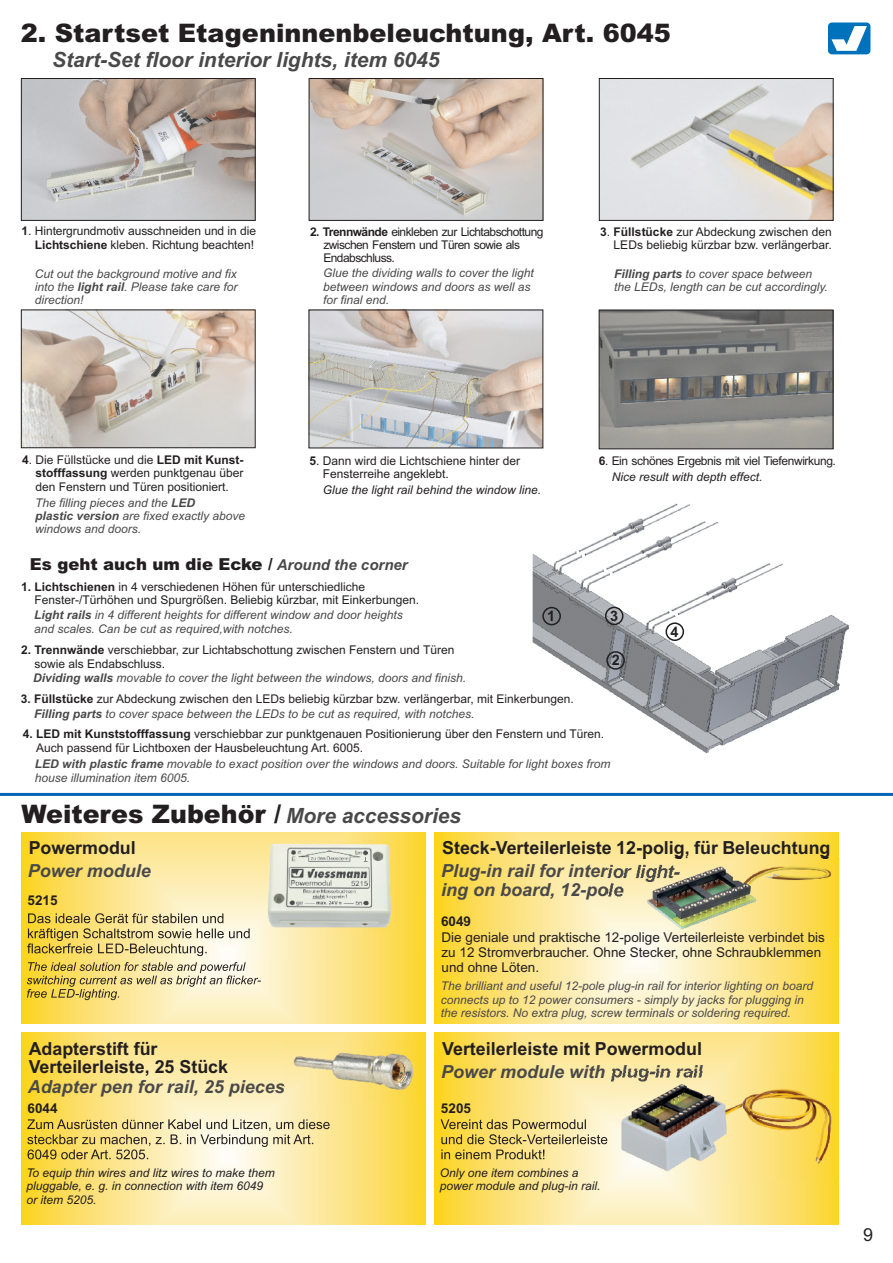
<style>
.page{position:relative;width:893px;height:1263px;background:#fff}
.page>*{position:absolute;margin:0;border:0;box-sizing:border-box;transform-origin:0 0}
.t1{font:900 25.5px "Arial";color:#231f20}
.t2{font:italic 700 21px "Arial";color:#4a494a}
.t3{font:700 18px/18.1px "Arial";color:#231f20}
.t4{font:italic 700 18px/18.1px "Arial";color:#4a494a}
.t5{font:18px "Arial";color:#231f20}
.t6{font:900 16.5px "Arial";color:#231f20}
.t7{font:700 14.4px "Arial";color:#231f20}
.t8{font:13.5px/15.1px "Arial";color:#231f20}
.t9{font:700 13.5px "Arial";color:#231f20}
.t10{font:12.15px/13.5px "Arial";color:#231f20}
.t11{font:italic 12px/13.4px "Arial";color:#4a494a}
.t12{font:12px/13.4px "Arial";color:#231f20}
.t13{font:italic 12px/13.4px "Arial";color:#231f20}
.t14{font:12px/13.4px "Arial";letter-spacing:-.045em;color:#231f20}
.t15{font:12px "Arial";letter-spacing:-.035em;color:#231f20}
.s1{font-weight:700}
.s2{font-weight:700;font-style:italic;font-size:15px;color:#4a494a}
.s3{font-weight:700;font-style:italic;color:#4a494a}
.s4{font-style:italic;color:#4a494a}
.s5{font-weight:700;font-style:italic;font-size:21px;color:#4a494a}
</style>
<div class="page">
<svg style="left:828px;top:23px;width:42px;height:31px"></svg>
<img style="left:23px;top:80px;width:231px;height:139px">
<div style="left:21px;top:78px;width:235px;height:143px;border:1px solid #231f20"></div>
<img style="left:311px;top:80px;width:230px;height:139px">
<div style="left:309px;top:78px;width:234px;height:143px;border:1px solid #231f20"></div>
<img style="left:601px;top:80px;width:230px;height:139px">
<div style="left:599px;top:78px;width:234px;height:143px;border:1px solid #231f20"></div>
<img style="left:23px;top:312px;width:231px;height:134px">
<div style="left:21px;top:310px;width:235px;height:138px;border:1px solid #231f20"></div>
<img style="left:311px;top:312px;width:230px;height:134px">
<img style="left:601px;top:312px;width:230px;height:135px">
<div style="left:599px;top:310px;width:234px;height:139px;border:1px solid #231f20"></div>
<img style="left:532px;top:503px;width:317px;height:251px">
<div style="left:542px;top:607px;width:19px;height:18px;border:2px solid #231f20;border-radius:50%"></div>
<div style="left:606px;top:651px;width:19px;height:19px;border:2px solid #231f20;border-radius:50%"></div>
<div style="left:605px;top:607px;width:18px;height:18px;border:2px solid #231f20;border-radius:50%"></div>
<div style="left:665px;top:622px;width:19px;height:19px;border:2px solid #231f20;border-radius:50%"></div>
<hr style="left:0;top:793px;width:893px;height:3px;background:#0166b3">
<svg style="left:21px;top:832px;width:404px;height:192px"></svg>
<img style="left:262px;top:841px;width:137px;height:91px">
<svg style="left:27px;top:913px;width:223px;height:43px"></svg>
<svg style="left:435px;top:832px;width:404px;height:192px"></svg>
<img style="left:607px;top:857px;width:232px;height:80px">
<img style="left:27px;top:962px;width:234px;height:38px">
<svg style="left:435px;top:1033px;width:404px;height:191px"></svg>
<svg style="left:441px;top:1119px;width:166px;height:40px"></svg>
<img style="left:609px;top:1072px;width:231px;height:109px">
<svg style="left:21px;top:1033px;width:404px;height:191px"></svg>
<svg style="left:27px;top:1119px;width:303px;height:40px"></svg>
<img style="left:284px;top:1040px;width:139px;height:61px">
<h1 class="t1" style="left:21px;top:24px;width:651px">2. Startset Etageninnenbeleuchtung, Art. 6045</h1>
<h2 class="t2" style="left:52px;top:52px;width:389px">Start-Set floor interior lights, item 6045</h2>
<p class="t12" style="left:22px;top:226px;width:236px;text-align:right"><span class="s1">1</span>. Hintergrundmotiv ausschneiden und in die<br><span class="s1">Lichtschiene</span> kleben. Richtung beachten!</p>
<p class="t14" style="left:323px;top:226px;width:222px;text-indent:-13px"><span class="s1">2. Trennwände</span> einkleben zur Lichtabschottung zwischen Fenstern und Türen sowie als<br>Endabschluss.</p>
<p class="t12" style="left:600px;top:226px;width:233px;text-align:right"><span class="s1">3</span>. <span class="s1">Füllstücke</span> zur Abdeckung zwischen den<br>LEDs beliebig kürzbar bzw. verlängerbar.</p>
<p class="t11" style="left:35px;top:268px;width:204px;text-align:justify">Cut out the background motive and fix into the <span class="s1">light rail</span>. Please take care for direction!</p>
<p class="t11" style="left:323px;top:267px;width:212px">Glue the dividing walls to cover the light between windows and doors as well as for final end.</p>
<p class="t11" style="left:614px;top:268px;width:215px"><span class="s1">Filling parts</span> to cover space between the LEDs, length can be cut accordingly.</p>
<p class="t12" style="left:35px;top:454px;width:210px;text-align:justify;text-indent:-13px"><span class="s1">4</span>. Die Füllstücke und die <span class="s1">LED mit Kunst&shy;stofffassung</span> werden punktgenau über den Fenstern und Türen positioniert.</p>
<p class="t10" style="left:323px;top:455px;width:199px;text-indent:-13px"><span class="s1">5</span>. Dann wird die Lichtschiene hinter der<br>Fensterreihe angeklebt.</p>
<p class="t15" style="left:599px;top:456px;width:239px"><span class="s1">6</span>. Ein schönes Ergebnis mit viel Tiefenwirkung.</p>
<p class="t13" style="left:612px;top:471px;width:152px">Nice result with depth effect.</p>
<p class="t13" style="left:323px;top:484px;width:220px">Glue the light rail behind the window line.</p>
<p class="t11" style="left:35px;top:497px;width:212px">The filling pieces and the <span class="s1">LED<br>plastic version</span> are fixed exactly above windows and doors.</p>
<h3 class="t6" style="left:30px;top:559px;width:379px">Es geht auch um die Ecke / <span class="s2">Around the corner</span></h3>
<p class="t12" style="left:34px;top:581px;width:386px;text-indent:-13px"><span class="s1">1. Lichtschienen</span> in 4 verschiedenen Höhen für unterschiedliche<br>Fenster-/Türhöhen und Spurgrößen. Beliebig kürzbar, mit Einkerbungen.</p>
<p class="t11" style="left:34px;top:610px;width:370px"><span class="s1">Light rails</span> in 4 different heights for different window and door heights and scales. Can be cut as required,with notches.</p>
<p class="t7" style="left:547px;top:611px;width:10px">1</p>
<p class="t12" style="left:34px;top:644px;width:421px;text-indent:-13px"><span class="s1">2. Trennwände</span> verschiebbar, zur Lichtabschottung zwischen Fenstern und Türen sowie als Endabschluss.</p>
<p class="t11" style="left:33px;top:672px;width:434px"><span class="s1">Dividing walls</span> movable to cover the light between the windows, doors and finish.</p>
<p class="t7" style="left:610px;top:610px;width:10px">3</p>
<p class="t7" style="left:612px;top:655px;width:10px">2</p>
<p class="t12" style="left:34px;top:692px;width:541px;line-height:15.3px;text-indent:-13px"><span class="s1">3. Füllstücke</span> zur Abdeckung zwischen den LEDs beliebig kürzbar bzw. verlängerbar, mit Einkerbungen.<br><span class="s3">Filling parts</span> <span class="s4">to cover space between the LEDs to be cut as required, with notches.</span></p>
<p class="t12" style="left:36px;top:728px;width:570px;text-indent:-13px"><span class="s1">4. LED mit Kunststofffassung</span> verschiebbar zur punktgenauen Positionierung über den Fenstern und Türen.<br>Auch passend für Lichtboxen der Hausbeleuchtung Art. 6005.</p>
<p class="t11" style="left:35px;top:759px;width:577px"><span class="s1">LED with plastic frame</span> movable to exact position over the windows and doors. Suitable for light boxes from house illumination item 6005.</p>
<h1 class="t1" style="left:22px;top:804px;width:441px">Weiteres Zubehör / <span class="s5">More accessories</span></h1>
<p class="t7" style="left:670px;top:626px;width:10px">4</p>
<h3 class="t3" style="left:29px;top:841px;width:109px">Powermodul</h3>
<h3 class="t4" style="left:28px;top:864px;width:125px">Power module</h3>
<p class="t9" style="left:27px;top:895px;width:32px">5215</p>
<h3 class="t3" style="left:442px;top:841px;width:390px">Steck-Verteilerleiste 12-polig, für Beleuchtung</h3>
<h3 class="t4" style="left:441px;top:864px;width:240px">Plug-in rail for interior light&shy;ing on board, 12-pole</h3>
<p class="t8" style="left:441px;top:931px;width:385px">Die geniale und praktische 12-polige Verteilerleiste verbindet bis zu 12 Stromverbraucher. Ohne Stecker, ohne Schraubklemmen und ohne Löten.</p>
<p class="t11" style="left:441px;top:980px;width:374px">The brilliant and useful 12-pole plug-in rail for interior lighting on board connects up to 12 power consumers - simply by jacks for plugging in the resistors. No extra plug, screw terminals or soldering required.</p>
<p class="t9" style="left:441px;top:916px;width:32px">6049</p>
<h3 class="t3" style="left:29px;top:1041px;width:201px">Adapterstift für<br>Verteilerleiste, 25 Stück</h3>
<h3 class="t4" style="left:28px;top:1079px;width:259px">Adapter pen for rail, 25 pieces</h3>
<h3 class="t3" style="left:442px;top:1041px;width:261px">Verteilerleiste mit Powermodul</h3>
<h3 class="t4" style="left:441px;top:1064px;width:263px">Power module with plug-in rail</h3>
<p class="t9" style="left:27px;top:1103px;width:32px">6044</p>
<p class="t9" style="left:441px;top:1103px;width:32px">5205</p>
<p class="t13" style="left:26px;top:1167px;width:250px">To equip thin wires and litz wires to make them pluggable, e. g. in connection with item 6049 or item 5205.</p>
<p class="t13" style="left:440px;top:1167px;width:162px">Only one item combines a power module and plug-in rail.</p>
<h3 class="t5" style="left:863px;top:1227px;width:12px">9</h3>
</div>
